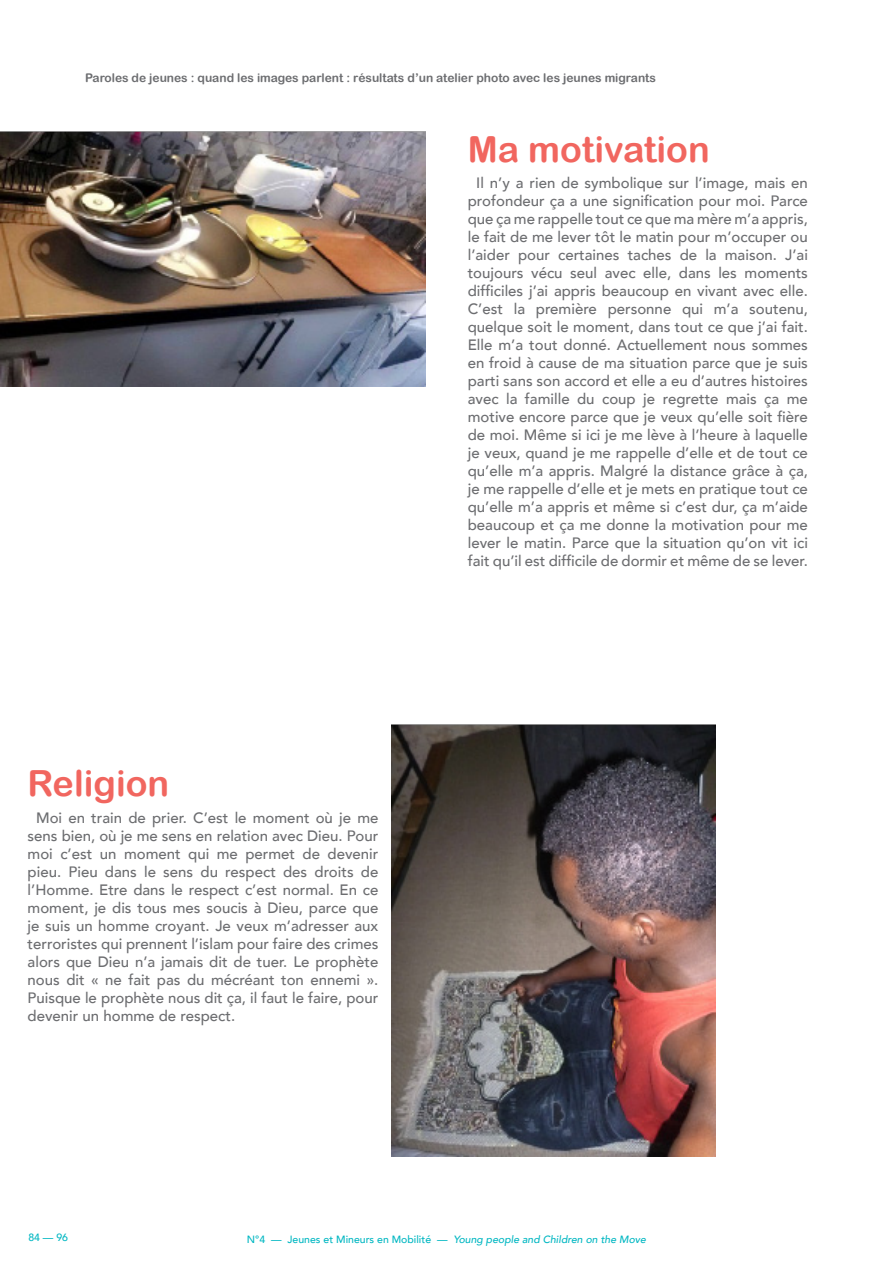
<style>
.page{position:relative;width:893px;height:1263px;background:#fff}
.page>*{position:absolute;margin:0;border:0;box-sizing:border-box;transform-origin:0 0}
.TITRE_PAROLES_DE_JEU{font:36px "Arial Rounded MT Bold";color:#f1665f}
.Corps_de_texte{font:500 15px/18px "Avenir";color:#6c6d70;text-align:center}
.t1{font:12px "Arial Rounded MT Bold";color:#6c6d70}
.t2{font:italic 500 10.5px "Avenir";color:#00b7c2}
.t3{font:500 10.5px "Avenir";color:#00b7c2}
.s1{font-style:normal}
</style>
<div class="page">
<img style="left:0;top:131px;width:425px;height:256px">
<img style="left:391px;top:724px;width:324px;height:432px">
<p class="t1" style="left:85px;top:70px;width:572px">Paroles de jeunes : quand les images parlent : résultats d’un atelier photo avec les jeunes migrants</p>
<p class="TITRE_PAROLES_DE_JEU" style="left:28px;top:762px;width:143px">Religion</p>
<p class="Corps_de_texte" style="left:28px;top:808px;width:352px;text-align:justify;text-indent:9px">Moi en train de prier. C’est le moment où je me sens bien, où je me sens en relation avec Dieu. Pour moi c’est un moment qui me permet de devenir pieu. Pieu dans le sens du respect des droits de l’Homme. Etre dans le respect c’est normal. En ce moment, je dis tous mes soucis à Dieu, parce que je suis un homme croyant. Je veux m’adresser aux terroristes qui prennent l’islam pour faire des crimes alors que Dieu n’a jamais dit de tuer. Le prophète nous dit « ne fait pas du mécréant ton ennemi ».<br>Puisque le prophète nous dit ça, il faut le faire, pour devenir un homme de respect.</p>
<p class="TITRE_PAROLES_DE_JEU" style="left:468px;top:127px;width:243px">Ma motivation</p>
<p class="Corps_de_texte" style="left:468px;top:173px;width:342px">Il n’y a rien de symbolique sur l’image, mais en profondeur ça a une signification pour moi. Parce que ça me rappelle tout ce que ma mère m’a appris, le fait de me lever tôt le matin pour m’occuper ou l’aider pour certaines taches de la maison. J’ai toujours vécu seul avec elle, dans les moments difficiles j’ai appris beaucoup en vivant avec elle.<br>C’est la première personne qui m’a soutenu, quelque soit le moment, dans tout ce que j’ai fait.<br>Elle m’a tout donné. Actuellement nous sommes en froid à cause de ma situation parce que je suis parti sans son accord et elle a eu d’autres histoires avec la famille du coup je regrette mais ça me motive encore parce que je veux qu’elle soit fière de moi. Même si ici je me lève à l’heure à laquelle je veux, quand je me rappelle d’elle et de tout ce qu’elle m’a appris. Malgré la distance grâce à ça, je me rappelle d’elle et je mets en pratique tout ce qu’elle m’a appris et même si c’est dur, ça m’aide beaucoup et ça me donne la motivation pour me lever le matin. Parce que la situation qu’on vit ici fait qu’il est difficile de dormir et même de se lever.</p>
<p class="t3" style="left:28px;top:1228px;width:41px">84 — 96</p>
<p class="t2" style="left:247px;top:1233px;width:401px"><span class="s1">N°4 — Jeunes et Mineurs en Mobilité —</span> Young people and Children on the Move</p>
</div>
